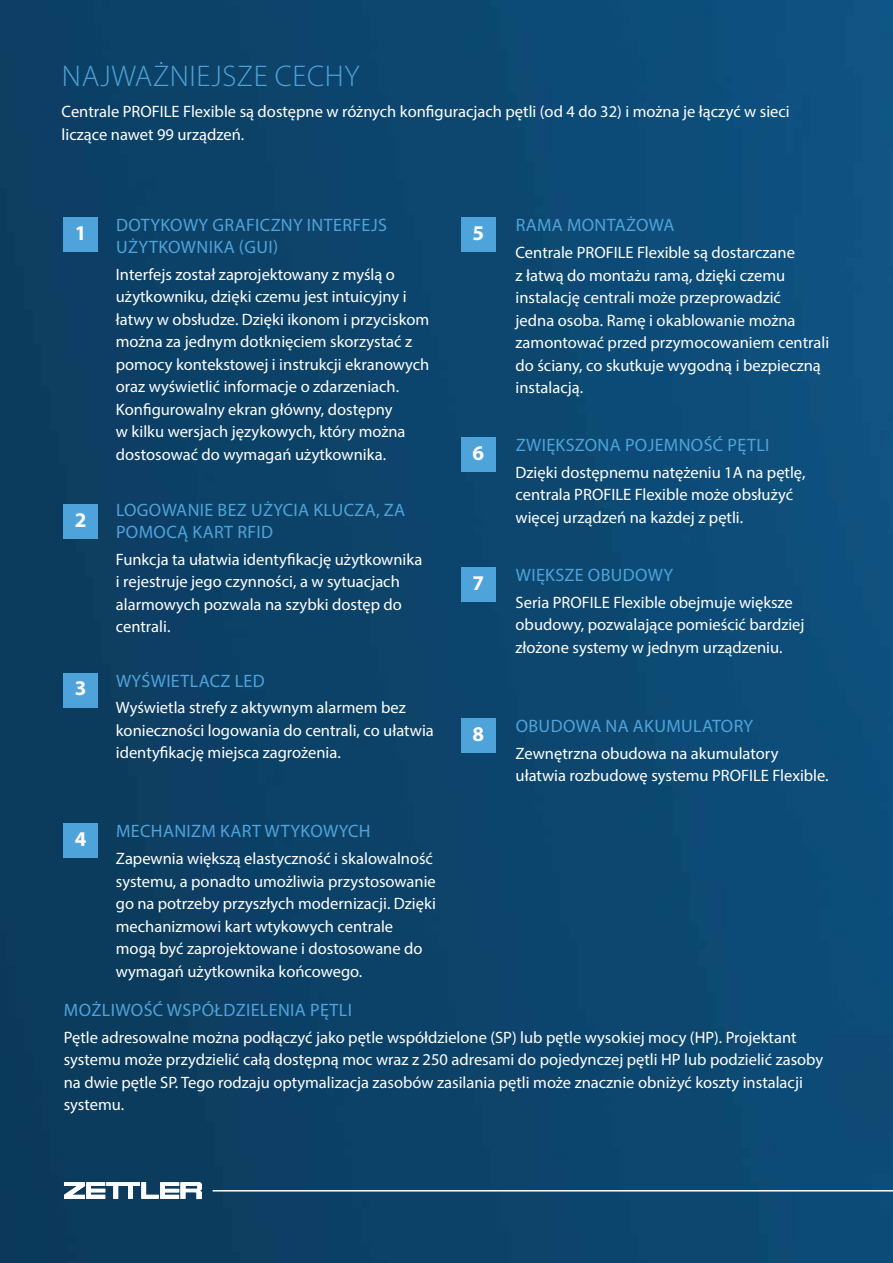
<style>
.page{position:relative;width:893px;height:1263px;background:#fff}
.page>*{position:absolute;margin:0;border:0;box-sizing:border-box;transform-origin:0 0}
.t1{font:300 30px "Myriad Pro";letter-spacing:.02em;color:#4ea3da}
.t2{font:700 21px "Myriad Pro";color:#fff}
.t3{font:18px/21.6px "Myriad Pro";letter-spacing:.02em;color:#4ea3da}
.t4{font:16.5px/22.5px "Myriad Pro";color:#fff}
</style>
<div class="page">
<img style="left:0;top:0;width:893px;height:1263px">
<div style="left:64px;top:218px;width:34px;height:34px;background:#4ea3da"></div>
<div style="left:64px;top:505px;width:34px;height:34px;background:#4ea3da"></div>
<div style="left:64px;top:673px;width:34px;height:34px;background:#4ea3da"></div>
<div style="left:64px;top:824px;width:34px;height:34px;background:#4ea3da"></div>
<div style="left:461px;top:218px;width:34px;height:34px;background:#4ea3da"></div>
<div style="left:461px;top:438px;width:34px;height:34px;background:#4ea3da"></div>
<div style="left:461px;top:568px;width:34px;height:34px;background:#4ea3da"></div>
<div style="left:461px;top:718px;width:34px;height:34px;background:#4ea3da"></div>
<hr style="left:213px;top:1190px;width:680px;height:1px;background:#fff">
<svg style="left:64px;top:1182px;width:138px;height:17px"></svg>
<h1 class="t1" style="left:62px;top:60px;width:299px">NAJWAŻNIEJSZE CECHY</h1>
<p class="t4" style="left:62px;top:100px;width:730px">Centrale PROFILE Flexible są dostępne w różnych konfiguracjach pętli (od 4 do 32) i można je łączyć w sieci liczące nawet 99 urządzeń.</p>
<p class="t2" style="left:75px;top:219px;width:13px">1</p>
<p class="t2" style="left:75px;top:506px;width:13px">2</p>
<p class="t2" style="left:75px;top:675px;width:13px">3</p>
<p class="t2" style="left:75px;top:825px;width:13px">4</p>
<p class="t3" style="left:116px;top:214px;width:272px">DOTYKOWY GRAFICZNY INTERFEJS<br>UŻYTKOWNIKA (GUI)</p>
<p class="t4" style="left:116px;top:263px;width:315px">Interfejs został zaprojektowany z myślą o użytkowniku, dzięki czemu jest intuicyjny i łatwy w obsłudze. Dzięki ikonom i przyciskom można za jednym dotknięciem skorzystać z pomocy kontekstowej i instrukcji ekranowych oraz wyświetlić informacje o zdarzeniach.<br>Konfigurowalny ekran główny, dostępny<br>w kilku wersjach językowych, który można dostosować do wymagań użytkownika.</p>
<p class="t3" style="left:116px;top:499px;width:291px">LOGOWANIE BEZ UŻYCIA KLUCZA, ZA<br>POMOCĄ KART RFID</p>
<p class="t4" style="left:116px;top:547px;width:308px">Funkcja ta ułatwia identyfikację użytkownika i rejestruje jego czynności, a w sytuacjach alarmowych pozwala na szybki dostęp do centrali.</p>
<p class="t3" style="left:116px;top:669px;width:150px">WYŚWIETLACZ LED</p>
<p class="t4" style="left:116px;top:696px;width:319px">Wyświetla strefy z aktywnym alarmem bez konieczności logowania do centrali, co ułatwia identyfikację miejsca zagrożenia.</p>
<p class="t3" style="left:116px;top:820px;width:256px">MECHANIZM KART WTYKOWYCH</p>
<p class="t4" style="left:116px;top:847px;width:321px">Zapewnia większą elastyczność i skalowalność systemu, a ponadto umożliwia przystosowanie go na potrzeby przyszłych modernizacji. Dzięki mechanizmowi kart wtykowych centrale mogą być zaprojektowane i dostosowane do wymagań użytkownika końcowego.</p>
<p class="t2" style="left:473px;top:219px;width:13px">5</p>
<p class="t2" style="left:473px;top:439px;width:13px">6</p>
<p class="t2" style="left:473px;top:569px;width:13px">7</p>
<p class="t2" style="left:473px;top:720px;width:13px">8</p>
<p class="t3" style="left:516px;top:214px;width:160px">RAMA MONTAŻOWA</p>
<p class="t4" style="left:516px;top:241px;width:315px">Centrale PROFILE Flexible są dostarczane<br>z łatwą do montażu ramą, dzięki czemu instalację centrali może przeprowadzić<br>jedna osoba. Ramę i okablowanie można zamontować przed przymocowaniem centrali do ściany, co skutkuje wygodną i bezpieczną instalacją.</p>
<p class="t3" style="left:516px;top:434px;width:255px">ZWIĘKSZONA POJEMNOŚĆ PĘTLI</p>
<p class="t4" style="left:516px;top:461px;width:291px">Dzięki dostępnemu natężeniu 1A na pętlę, centrala PROFILE Flexible może obsłużyć więcej urządzeń na każdej z pętli.</p>
<p class="t3" style="left:516px;top:564px;width:159px">WIĘKSZE OBUDOWY</p>
<p class="t4" style="left:516px;top:591px;width:290px">Seria PROFILE Flexible obejmuje większe obudowy, pozwalające pomieścić bardziej złożone systemy w jednym urządzeniu.</p>
<p class="t3" style="left:516px;top:715px;width:239px">OBUDOWA NA AKUMULATORY</p>
<p class="t4" style="left:516px;top:742px;width:315px">Zewnętrzna obudowa na akumulatory ułatwia rozbudowę systemu PROFILE Flexible.</p>
<p class="t3" style="left:64px;top:999px;width:289px">MOŻLIWOŚĆ WSPÓŁDZIELENIA PĘTLI</p>
<p class="t4" style="left:64px;top:1026px;width:761px">Pętle adresowalne można podłączyć jako pętle współdzielone (SP) lub pętle wysokiej mocy (HP). Projektant systemu może przydzielić całą dostępną moc wraz z 250 adresami do pojedynczej pętli HP lub podzielić zasoby na dwie pętle SP. Tego rodzaju optymalizacja zasobów zasilania pętli może znacznie obniżyć koszty instalacji systemu.</p>
</div>
